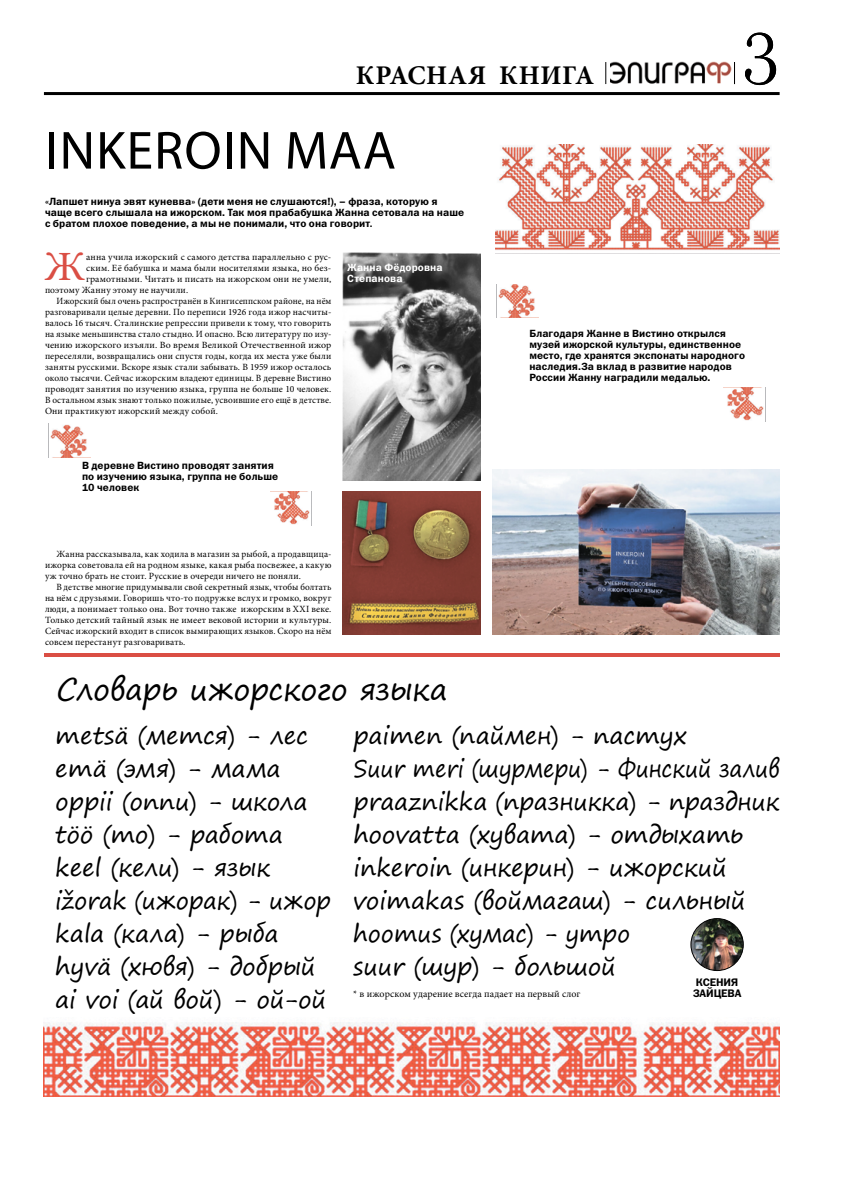
<style>
.page{position:relative;width:842px;height:1191px;background:#fff}
.page>*{position:absolute;margin:0;border:0;box-sizing:border-box;transform-origin:0 0}
.t1{font:72px "Literaturnaya";color:#000}
.t2{font:54px "Myriad Pro";letter-spacing:.02em;color:#000}
.t3{font:41.6px "Minion Pro";color:#da4e44;scale:1.04 1}
.t4{font:30px "Segoe Print";letter-spacing:-.01em;color:#000}
.t5{font:700 27px "Minion Pro";color:#000}
.t6{font:24px/33px "Segoe Print";letter-spacing:-.005em;color:#000}
.t7{font:11px "Franklin Gothic Demi C";color:#000}
.t8{font:10.5px/11px "Franklin Gothic Demi C";letter-spacing:.01em;color:#000}
.t9{font:10.5px/11px "Franklin Gothic Demi C";letter-spacing:.01em;color:#fff}
.t10{font:10px "Minion Pro";letter-spacing:.01em;color:#000}
.t11{font:9.5px/11px "Minion Pro";letter-spacing:.015em;color:#000;text-align:justify}
.t12{font:9.5px "Minion Pro";letter-spacing:.015em;color:#000;scale:.96 1}
.t13{font:9.5px "Minion Pro";letter-spacing:.015em;color:#000;scale:1.04 1}
.s1{font-family:"Franklin Gothic";font-weight:600;font-stretch:condensed}
</style>
<div class="page">
<img style="left:44px;top:1022px;width:736px;height:74px">
<img style="left:691px;top:918px;width:52px;height:52px;border-radius:26px">
<div style="left:691px;top:918px;width:52px;height:52px;border:1px solid #000;border-radius:50%"></div>
<img style="left:343px;top:252px;width:138px;height:228px">
<img style="left:48px;top:423px;width:39px;height:34px">
<img style="left:270px;top:491px;width:42px;height:34px">
<img style="left:343px;top:491px;width:137px;height:143px">
<img style="left:492px;top:469px;width:288px;height:165px">
<img style="left:496px;top:284px;width:39px;height:33px">
<img style="left:723px;top:387px;width:41px;height:34px">
<hr style="left:44px;top:653px;width:735px;height:3px;background:#da4e44">
<img style="left:495px;top:144px;width:285px;height:106px">
<hr style="left:44px;top:92px;width:736px;height:3px;background:#000">
<svg style="left:605px;top:62px;width:1px;height:22px"></svg>
<img style="left:610px;top:61px;width:122px;height:23px">
<svg style="left:734px;top:62px;width:1px;height:22px"></svg>
<h3 class="t5" style="left:356px;top:56px;width:240px">красная книга</h3>
<h1 class="t1" style="left:741px;top:17px;width:40px">3</h1>
<h2 class="t2" style="left:46px;top:117px;width:352px">INKEROIN MAA</h2>
<p class="t8" style="left:45px;top:196px;width:421px">«Лапшет нинуа эвят куневва» (дети меня не слушаются!), – фраза, которую я чаще всего слышала на ижорском. Так моя прабабушка Жанна сетовала на наше с братом плохое поведение, а мы не понимали, что она говорит<span class="s1">.</span></p>
<h3 class="t3" style="left:44px;top:239px;width:41px">Ж</h3>
<p class="t11" style="left:86px;top:252px;width:247px">анна учила ижорский с самого детства параллельно с рус-</p>
<p class="t9" style="left:347px;top:262px;width:97px">Жанна Фёдоровна<br>Степанова</p>
<p class="t11" style="left:86px;top:263px;width:247px">ским. Её бабушка и мама были носителями языка, но без-</p>
<p class="t11" style="left:86px;top:274px;width:247px">грамотными. Читать и писать на ижорском они не умели,</p>
<p class="t11" style="left:45px;top:285px;width:145px">поэтому Жанну этому не научили.</p>
<p class="t12" style="left:56px;top:295px;width:288px">Ижорский был очень распространён в Кингисеппском районе, на нём</p>
<p class="t11" style="left:45px;top:307px;width:288px">разговаривали целые деревни. По переписи 1926 года ижор насчиты-</p>
<p class="t11" style="left:45px;top:318px;width:288px">валось 16 тысяч. Сталинские репрессии привели к тому, что говорить</p>
<p class="t11" style="left:45px;top:329px;width:288px">на языке меньшинства стало стыдно. И опасно. Всю литературу по изу-</p>
<p class="t13" style="left:45px;top:339px;width:277px">чению ижорского изъяли. Во время Великой Отечественной ижор</p>
<p class="t11" style="left:45px;top:351px;width:288px">переселяли, возвращались они спустя годы, когда их места уже были</p>
<p class="t11" style="left:45px;top:362px;width:288px">заняты русскими. Вскоре язык стали забывать. В 1959 ижор осталось</p>
<p class="t11" style="left:45px;top:373px;width:288px">около тысячи. Сейчас ижорским владеют единицы. В деревне Вистино</p>
<p class="t11" style="left:45px;top:384px;width:288px">проводят занятия по изучению языка, группа не больше 10 человек.</p>
<p class="t11" style="left:45px;top:395px;width:288px">В остальном язык знают только пожилые, усвоившие его ещё в детстве.</p>
<p class="t11" style="left:45px;top:406px;width:174px">Они практикуют ижорский между собой.</p>
<p class="t8" style="left:82px;top:460px;width:198px">В деревне Вистино проводят занятия по изучению языка, группа не больше<br>10 человек</p>
<p class="t11" style="left:45px;top:549px;width:288px;text-indent:11px">Жанна рассказывала, как ходила в магазин за рыбой, а продавщица&shy;ижорка советовала ей на родном языке, какая рыба посвежее, а какую уж точно брать не стоит. Русские в очереди ничего не поняли.</p>
<p class="t11" style="left:45px;top:582px;width:288px;text-indent:11px">В детстве многие придумывали свой секретный язык, чтобы болтать на нём с друзьями. Говоришь что-то подружке вслух и громко, вокруг люди, а понимает только она. Вот точно также ижорским в XXI веке.<br>Только детский тайный язык не имеет вековой истории и культуры.<br>Сейчас ижорский входит в список вымирающих языков. Скоро на нём совсем перестанут разговаривать.</p>
<p class="t8" style="left:529px;top:328px;width:217px">Благодаря Жанне в Вистино открылся музей ижорской культуры, единственное место, где хранятся экспонаты народного наследия.За вклад в развитие народов России Жанну наградили медалью.</p>
<h3 class="t4" style="left:56px;top:663px;width:393px">Словарь ижорского языка</h3>
<h3 class="t6" style="left:55px;top:718px;width:278px">metsä (мется) - лес emä (эмя) - мама oppii (оппи) - школа töö (то) - работа keel (кели) - язык ižorak (ижорак) - ижор kala (кала) - рыба hyvä (хювя) - добрый ai voi (ай вой) - ой-ой</h3>
<h3 class="t6" style="left:353px;top:718px;width:428px">paimen (паймен) - пастух<br>Suur meri (шурмери) - Финский залив praaznikka (празникка) - праздник hoovatta (хувата) - отдыхать inkeroin (инкерин) - ижорский voimakas (воймагаш) - сильный hoomus (хумас) - утро<br>suur (шур) - большой</h3>
<p class="t7" style="left:696px;top:976px;width:15px">Ксени</p>
<p class="t7" style="left:731px;top:976px;width:9px">я</p>
<p class="t7" style="left:693px;top:987px;width:8px">Зай</p>
<p class="t7" style="left:714px;top:987px;width:16px">цева</p>
<p class="t10" style="left:353px;top:987px;width:229px">* в ижорском ударение всегда падает на первый слог</p>
</div>
